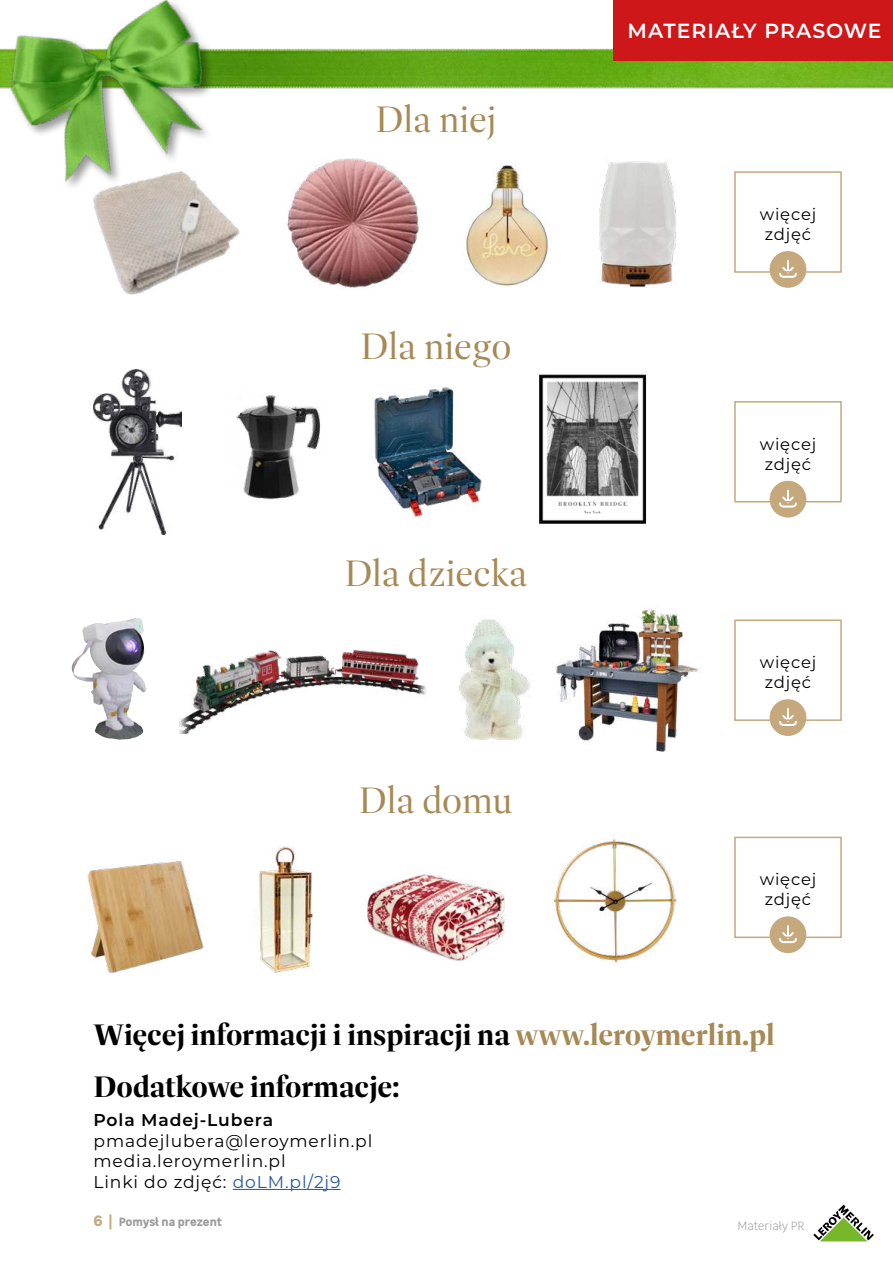
<style>
.page{position:relative;width:893px;height:1263px;background:#fff}
.page>*{position:absolute;margin:0;border:0;box-sizing:border-box;transform-origin:0 0}
.t1{font:37.35px "Dashiell Fine";color:#a68955}
.t2{font:700 30px "Dashiell Fine";color:#000}
.t3{font:600 20.4px "Montserrat";letter-spacing:.05em;color:#fff}
.t4{font:17.1px/20.5px "Montserrat";letter-spacing:.05em;color:#000}
.t5{font:600 17.1px "Montserrat";letter-spacing:.05em;color:#000}
.t6{font:16.5px/19.8px "Montserrat";letter-spacing:.05em;color:#000;text-align:center}
.t7{font:700 12px "Leroy Merlin Sans";letter-spacing:-.005em;color:#9d9d9c}
.t8{font:300 12px "Leroy Merlin Sans";letter-spacing:-.005em;color:#9d9d9c}
.s1{color:#a68955}
.s2{color:#275b9b}
.s3{font-size:15px;color:#c6a87d}
</style>
<div class="page">
<svg style="left:813px;top:1204px;width:61px;height:37px"></svg>
<hr style="left:233px;top:1189px;width:108px;height:1px;background:#275b9b">
<img style="left:252px;top:48px;width:641px;height:41px">
<img style="left:0;top:0;width:252px;height:187px">
<img style="left:78px;top:144px;width:174px;height:151px">
<img style="left:466px;top:164px;width:82px;height:122px">
<img style="left:287px;top:158px;width:134px;height:130px">
<img style="left:599px;top:160px;width:78px;height:128px">
<img style="left:94px;top:370px;width:88px;height:164px">
<img style="left:538px;top:373px;width:109px;height:152px">
<img style="left:236px;top:395px;width:84px;height:107px">
<img style="left:373px;top:386px;width:109px;height:131px">
<div style="left:613px;top:0;width:280px;height:60px;background:#cd1719"></div>
<img style="left:587px;top:608px;width:114px;height:144px">
<img style="left:179px;top:651px;width:214px;height:82px">
<img style="left:393px;top:619px;width:194px;height:122px">
<img style="left:72px;top:618px;width:62px;height:89px">
<img style="left:88px;top:859px;width:115px;height:114px">
<img style="left:554px;top:838px;width:123px;height:124px">
<img style="left:367px;top:874px;width:138px;height:87px">
<img style="left:259px;top:846px;width:54px;height:127px">
<div style="left:770px;top:251px;width:36px;height:37px;background:#c6a87d;border-radius:50%"></div>
<svg style="left:779px;top:260px;width:18px;height:18px"></svg>
<div style="left:770px;top:481px;width:36px;height:37px;background:#c6a87d;border-radius:50%"></div>
<svg style="left:779px;top:490px;width:18px;height:18px"></svg>
<div style="left:770px;top:699px;width:36px;height:37px;background:#c6a87d;border-radius:50%"></div>
<svg style="left:779px;top:708px;width:18px;height:18px"></svg>
<div style="left:770px;top:916px;width:36px;height:37px;background:#c6a87d;border-radius:50%"></div>
<svg style="left:779px;top:925px;width:18px;height:18px"></svg>
<div style="left:734px;top:171px;width:108px;height:102px;border:2px solid #c6a87d"></div>
<div style="left:734px;top:401px;width:108px;height:101px;border:2px solid #c6a87d"></div>
<div style="left:734px;top:619px;width:108px;height:102px;border:2px solid #c6a87d"></div>
<div style="left:734px;top:837px;width:108px;height:101px;border:2px solid #c6a87d"></div>
<h1 class="t1" style="left:375px;top:98px;width:122px">Dla niej</h1>
<h1 class="t1" style="left:360px;top:325px;width:152px">Dla niego</h1>
<h1 class="t1" style="left:344px;top:552px;width:185px">Dla dziecka</h1>
<h1 class="t1" style="left:359px;top:779px;width:156px">Dla domu</h1>
<p class="t3" style="left:627px;top:16px;width:256px">MATERIAŁY PRASOWE</p>
<p class="t6" style="left:760px;top:204px;width:58px">więcej zdjęć</p>
<p class="t6" style="left:760px;top:433px;width:58px">więcej zdjęć</p>
<p class="t6" style="left:760px;top:652px;width:58px">więcej zdjęć</p>
<p class="t6" style="left:760px;top:869px;width:58px">więcej zdjęć</p>
<h2 class="t2" style="left:94px;top:1017px;width:683px">Więcej informacji i inspiracji na <span class="s1">www.leroymerlin.pl</span></h2>
<h2 class="t2" style="left:94px;top:1069px;width:307px">Dodatkowe informacje:</h2>
<p class="t5" style="left:94px;top:1108px;width:181px">Pola Madej-Lubera</p>
<p class="t4" style="left:94px;top:1130px;width:280px">pmadejlubera@leroymerlin.pl media.leroymerlin.pl<br>Linki do zdjęć: <span class="s2">doLM.pl/2j9</span></p>
<p class="t7" style="left:94px;top:1212px;width:130px"><span class="s3">6 |</span> Pomysł na prezent</p>
<p class="t8" style="left:737px;top:1216px;width:69px">Materiały PR</p>
</div>
